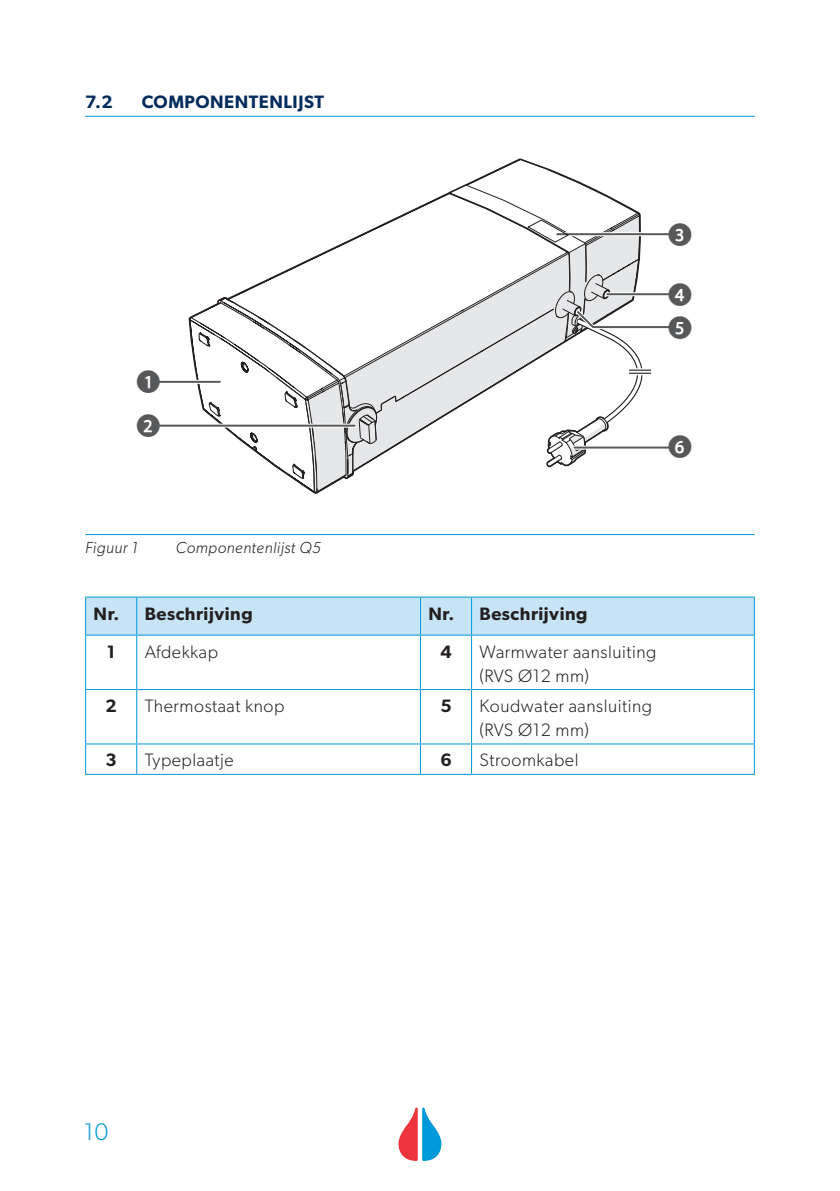
<style>
.page{position:relative;width:840px;height:1191px;background:#fff}
.page>*{position:absolute;margin:0;border:0;box-sizing:border-box;transform-origin:0 0}
.t1{font:300 24px "Gibson";color:#009ada}
.t2{font:22.6px "Manualise Call out Closed Glyphs Bold Bold";color:#57585a}
.Tabeltekst{font:300 18px/24px "Gibson";letter-spacing:.03em;color:#231f20}
.Tabeltekst-2{font:600 18px "Gibson";letter-spacing:.03em;color:#231f20}
.t3{font:600 18px "Gibson";letter-spacing:.03em;color:#002b5c}
.t4{font:italic 300 16px "Gibson";letter-spacing:.03em;color:#231f20}
</style>
<div class="page">
<svg style="left:398px;top:1107px;width:43px;height:54px"></svg>
<hr style="left:85px;top:116px;width:669px;height:1px;background:#009ada">
<hr style="left:85px;top:534px;width:669px;height:1px;background:#009ada">
<hr style="left:157px;top:425px;width:197px;height:1px;background:#57585a">
<svg style="left:157px;top:380px;width:16px;height:1px"></svg>
<hr style="left:157px;top:381px;width:63px;height:2px;background:#57585a">
<svg style="left:173px;top:115px;width:515px;height:378px"></svg>
<div style="left:86px;top:597px;width:667px;height:37px;background:#c6e4f5"></div>
<hr style="left:85px;top:596px;width:52px;height:1px;background:#009ada">
<hr style="left:85px;top:597px;width:1px;height:37px;background:#009ada">
<hr style="left:137px;top:596px;width:283px;height:1px;background:#009ada">
<hr style="left:136px;top:597px;width:1px;height:37px;background:#009ada">
<hr style="left:420px;top:596px;width:51px;height:1px;background:#009ada">
<hr style="left:420px;top:597px;width:1px;height:37px;background:#009ada">
<hr style="left:471px;top:596px;width:283px;height:1px;background:#009ada">
<hr style="left:471px;top:597px;width:1px;height:37px;background:#009ada">
<hr style="left:753px;top:597px;width:1px;height:37px;background:#009ada">
<hr style="left:85px;top:634px;width:52px;height:1px;background:#009ada">
<hr style="left:85px;top:635px;width:1px;height:54px;background:#009ada">
<hr style="left:137px;top:634px;width:283px;height:1px;background:#009ada">
<hr style="left:136px;top:635px;width:1px;height:54px;background:#009ada">
<hr style="left:420px;top:634px;width:51px;height:1px;background:#009ada">
<hr style="left:420px;top:635px;width:1px;height:54px;background:#009ada">
<hr style="left:471px;top:634px;width:283px;height:1px;background:#009ada">
<hr style="left:471px;top:635px;width:1px;height:54px;background:#009ada">
<hr style="left:753px;top:635px;width:1px;height:54px;background:#009ada">
<hr style="left:85px;top:689px;width:52px;height:1px;background:#009ada">
<hr style="left:85px;top:690px;width:1px;height:53px;background:#009ada">
<hr style="left:137px;top:689px;width:283px;height:1px;background:#009ada">
<hr style="left:136px;top:690px;width:1px;height:53px;background:#009ada">
<hr style="left:420px;top:689px;width:51px;height:1px;background:#009ada">
<hr style="left:420px;top:690px;width:1px;height:53px;background:#009ada">
<hr style="left:471px;top:689px;width:283px;height:1px;background:#009ada">
<hr style="left:471px;top:690px;width:1px;height:53px;background:#009ada">
<hr style="left:753px;top:690px;width:1px;height:53px;background:#009ada">
<hr style="left:85px;top:743px;width:52px;height:1px;background:#009ada">
<hr style="left:85px;top:744px;width:1px;height:30px;background:#009ada">
<hr style="left:137px;top:743px;width:283px;height:1px;background:#009ada">
<hr style="left:136px;top:744px;width:1px;height:30px;background:#009ada">
<hr style="left:420px;top:743px;width:51px;height:1px;background:#009ada">
<hr style="left:420px;top:744px;width:1px;height:30px;background:#009ada">
<hr style="left:471px;top:743px;width:283px;height:1px;background:#009ada">
<hr style="left:471px;top:744px;width:1px;height:30px;background:#009ada">
<hr style="left:753px;top:744px;width:1px;height:30px;background:#009ada">
<hr style="left:85px;top:774px;width:52px;height:1px;background:#009ada">
<hr style="left:137px;top:774px;width:283px;height:1px;background:#009ada">
<hr style="left:420px;top:774px;width:51px;height:1px;background:#009ada">
<hr style="left:471px;top:774px;width:283px;height:1px;background:#009ada">
<p class="t3" style="left:85px;top:91px;width:29px">7.2</p>
<p class="t3" style="left:142px;top:91px;width:183px">COMPONENTENLIJST</p>
<p class="t2" style="left:136px;top:370px;width:26px">1</p>
<p class="t2" style="left:136px;top:414px;width:26px">2</p>
<p class="t2" style="left:667px;top:223px;width:26px">3</p>
<p class="t2" style="left:667px;top:283px;width:26px">4</p>
<p class="t2" style="left:667px;top:316px;width:26px">5</p>
<p class="t2" style="left:667px;top:436px;width:26px">6</p>
<p class="t4" style="left:85px;top:538px;width:54px">Figuur 1</p>
<p class="t4" style="left:176px;top:538px;width:146px">Componentenlijst Q5</p>
<p class="Tabeltekst-2" style="left:94px;top:602px;width:27px">Nr.</p>
<p class="Tabeltekst-2" style="left:145px;top:602px;width:109px">Beschrijving</p>
<p class="Tabeltekst-2" style="left:428px;top:602px;width:27px">Nr.</p>
<p class="Tabeltekst-2" style="left:479px;top:602px;width:109px">Beschrijving</p>
<p class="Tabeltekst-2" style="left:107px;top:640px;width:10px">1</p>
<p class="Tabeltekst" style="left:145px;top:639px;width:75px">Afdekkap</p>
<p class="Tabeltekst-2" style="left:440px;top:640px;width:13px">4</p>
<p class="Tabeltekst" style="left:479px;top:639px;width:178px">Warmwater aansluiting (RVS Ø12 mm)</p>
<p class="Tabeltekst-2" style="left:105px;top:695px;width:13px">2</p>
<p class="Tabeltekst" style="left:145px;top:693px;width:141px">Thermostaat knop</p>
<p class="Tabeltekst-2" style="left:440px;top:695px;width:13px">5</p>
<p class="Tabeltekst" style="left:479px;top:693px;width:174px">Koudwater aansluiting (RVS Ø12 mm)</p>
<p class="Tabeltekst-2" style="left:105px;top:749px;width:13px">3</p>
<p class="Tabeltekst" style="left:145px;top:748px;width:90px">Typeplaatje</p>
<p class="Tabeltekst-2" style="left:440px;top:749px;width:13px">6</p>
<p class="Tabeltekst" style="left:479px;top:748px;width:100px">Stroomkabel</p>
<h1 class="t1" style="left:84px;top:1117px;width:26px">10</h1>
</div>
